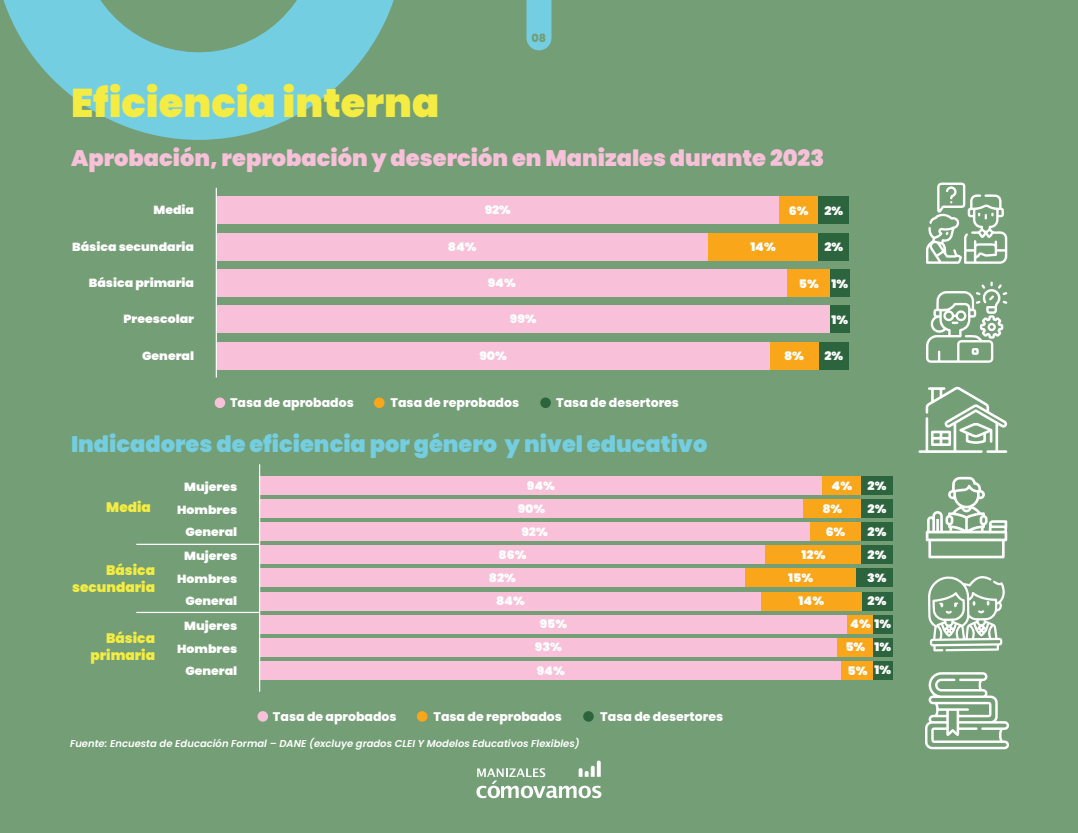
<style>
.page{position:relative;width:1078px;height:833px;background:#fff}
.page>*{position:absolute;margin:0;border:0;box-sizing:border-box;transform-origin:0 0}
.t1{font:900 40px "Poppins";color:#f4ec42}
.t2{font:900 22.5px "Poppins";color:#f8c1d9}
.t3{font:900 22.5px "Poppins";color:#74cee2}
.t4{font:900 13.75px/17.5px "Poppins";color:#f4ec42;text-align:right}
.t5{font:800 12.5px "Poppins";color:#fff}
.t6{font:900 11.75px/23.1px "Poppins";color:#fff;scale:1.06 1}
.t7{font:800 11.25px "Poppins";color:#749e76}
.t8{font:italic 600 10px "Poppins";color:#fff}
</style>
<div class="page">
<div style="left:0;top:0;width:1078px;height:832px;background:#749e76"></div>
<svg style="left:526px;top:0;width:25px;height:50px"></svg>
<svg style="left:3px;top:0;width:391px;height:140px;fill:#74cee2"></svg>
<div style="left:215px;top:397px;width:10px;height:11px;background:#f8c1d9;border-radius:50%"></div>
<div style="left:374px;top:397px;width:10px;height:11px;background:#faa61a;border-radius:50%"></div>
<div style="left:540px;top:397px;width:11px;height:11px;background:#2c643d;border-radius:50%"></div>
<div style="left:257px;top:711px;width:11px;height:10px;background:#f8c1d9;border-radius:50%"></div>
<div style="left:417px;top:711px;width:10px;height:10px;background:#faa61a;border-radius:50%"></div>
<div style="left:583px;top:711px;width:10px;height:10px;background:#2c643d;border-radius:50%"></div>
<svg style="left:476px;top:760px;width:125px;height:38px"></svg>
<div style="left:216px;top:196px;width:563px;height:27px;background:#f8c1d9"></div>
<div style="left:216px;top:233px;width:492px;height:27px;background:#f8c1d9"></div>
<div style="left:216px;top:269px;width:571px;height:27px;background:#f8c1d9"></div>
<div style="left:216px;top:305px;width:614px;height:28px;background:#f8c1d9"></div>
<div style="left:216px;top:342px;width:553px;height:27px;background:#f8c1d9"></div>
<div style="left:779px;top:196px;width:39px;height:27px;background:#faa61a"></div>
<div style="left:787px;top:269px;width:43px;height:27px;background:#faa61a"></div>
<div style="left:818px;top:196px;width:31px;height:27px;background:#2c643d"></div>
<div style="left:818px;top:342px;width:31px;height:27px;background:#2c643d"></div>
<div style="left:708px;top:233px;width:110px;height:27px;background:#faa61a"></div>
<div style="left:818px;top:233px;width:31px;height:27px;background:#2c643d"></div>
<div style="left:830px;top:269px;width:19px;height:27px;background:#2c643d"></div>
<div style="left:830px;top:305px;width:19px;height:28px;background:#2c643d"></div>
<div style="left:769px;top:342px;width:49px;height:27px;background:#faa61a"></div>
<hr style="left:216px;top:188px;width:1px;height:189px;background:#fff">
<svg style="left:926px;top:281px;width:81px;height:82px"></svg>
<svg style="left:926px;top:182px;width:81px;height:82px"></svg>
<svg style="left:918px;top:386px;width:89px;height:67px"></svg>
<div style="left:259px;top:476px;width:563px;height:19px;background:#f8c1d9"></div>
<div style="left:822px;top:476px;width:39px;height:19px;background:#faa61a"></div>
<div style="left:803px;top:499px;width:58px;height:19px;background:#faa61a"></div>
<div style="left:861px;top:476px;width:31px;height:19px;background:#2c643d"></div>
<div style="left:259px;top:499px;width:544px;height:19px;background:#f8c1d9"></div>
<div style="left:259px;top:522px;width:550px;height:19px;background:#f8c1d9"></div>
<div style="left:259px;top:545px;width:506px;height:19px;background:#f8c1d9"></div>
<div style="left:259px;top:568px;width:486px;height:19px;background:#f8c1d9"></div>
<div style="left:259px;top:591px;width:502px;height:19px;background:#f8c1d9"></div>
<div style="left:259px;top:615px;width:588px;height:18px;background:#f8c1d9"></div>
<div style="left:259px;top:638px;width:578px;height:18px;background:#f8c1d9"></div>
<div style="left:259px;top:661px;width:582px;height:18px;background:#f8c1d9"></div>
<hr style="left:259px;top:464px;width:1px;height:227px;background:#fff">
<hr style="left:136px;top:543px;width:123px;height:2px;background:#fff">
<hr style="left:136px;top:611px;width:123px;height:2px;background:#fff">
<div style="left:861px;top:499px;width:31px;height:19px;background:#2c643d"></div>
<div style="left:809px;top:522px;width:52px;height:19px;background:#faa61a"></div>
<div style="left:765px;top:545px;width:96px;height:19px;background:#faa61a"></div>
<div style="left:861px;top:522px;width:31px;height:19px;background:#2c643d"></div>
<div style="left:861px;top:545px;width:31px;height:19px;background:#2c643d"></div>
<div style="left:745px;top:568px;width:111px;height:19px;background:#faa61a"></div>
<div style="left:856px;top:568px;width:36px;height:19px;background:#2c643d"></div>
<div style="left:761px;top:591px;width:100px;height:19px;background:#faa61a"></div>
<div style="left:837px;top:638px;width:36px;height:18px;background:#faa61a"></div>
<div style="left:841px;top:661px;width:32px;height:18px;background:#faa61a"></div>
<div style="left:861px;top:591px;width:31px;height:19px;background:#2c643d"></div>
<div style="left:847px;top:615px;width:26px;height:18px;background:#faa61a"></div>
<div style="left:873px;top:615px;width:19px;height:18px;background:#2c643d"></div>
<div style="left:873px;top:638px;width:19px;height:18px;background:#2c643d"></div>
<div style="left:873px;top:661px;width:19px;height:18px;background:#2c643d"></div>
<svg style="left:925px;top:672px;width:84px;height:77px"></svg>
<svg style="left:928px;top:576px;width:77px;height:75px"></svg>
<svg style="left:925px;top:477px;width:82px;height:81px"></svg>
<p class="t7" style="left:531px;top:31px;width:16px">08</p>
<h1 class="t1" style="left:71px;top:79px;width:370px">Eficiencia interna</h1>
<h2 class="t2" style="left:71px;top:145px;width:754px">Aprobación, reprobación y deserción en Manizales durante 2023</h2>
<p class="t6" style="left:153px;top:198px;width:40px">Media</p>
<p class="t6" style="left:72px;top:235px;width:116px">Básica secundaria</p>
<p class="t6" style="left:89px;top:271px;width:101px">Básica primaria</p>
<p class="t6" style="left:123px;top:308px;width:68px">Preescolar</p>
<p class="t6" style="left:142px;top:344px;width:50px">General</p>
<p class="t6" style="left:485px;top:198px;width:26px">92%</p>
<p class="t6" style="left:789px;top:199px;width:20px">6%</p>
<p class="t6" style="left:824px;top:199px;width:19px">2%</p>
<p class="t6" style="left:448px;top:235px;width:29px">84%</p>
<p class="t6" style="left:750px;top:235px;width:26px">14%</p>
<p class="t6" style="left:824px;top:235px;width:19px">2%</p>
<p class="t6" style="left:488px;top:271px;width:28px">94%</p>
<p class="t6" style="left:798px;top:272px;width:48px">5% 1%</p>
<p class="t6" style="left:510px;top:308px;width:27px">99%</p>
<p class="t6" style="left:831px;top:308px;width:17px">1%</p>
<p class="t6" style="left:479px;top:344px;width:27px">90%</p>
<p class="t6" style="left:784px;top:344px;width:20px">8%</p>
<p class="t6" style="left:824px;top:344px;width:19px">2%</p>
<p class="t5" style="left:230px;top:395px;width:125px">Tasa de aprobados</p>
<p class="t5" style="left:390px;top:395px;width:130px">Tasa de reprobados</p>
<p class="t5" style="left:556px;top:395px;width:124px">Tasa de desertores</p>
<h2 class="t3" style="left:71px;top:431px;width:638px">Indicadores de eficiencia por género y nivel educativo</h2>
<p class="t6" style="left:184px;top:475px;width:52px">Mujeres</p>
<p class="t4" style="left:106px;top:499px;width:46px">Media</p>
<p class="t6" style="left:177px;top:498px;width:58px">Hombres</p>
<p class="t4" style="left:72px;top:561px;width:84px">Básica secundaria</p>
<p class="t4" style="left:90px;top:629px;width:66px">Básica primaria</p>
<p class="t6" style="left:177px;top:520px;width:58px;text-align:right">General<br>Mujeres<br>Hombres<br>General</p>
<p class="t6" style="left:177px;top:614px;width:58px;line-height:22.6px;text-align:right">Mujeres<br>Hombres<br>General</p>
<p class="t6" style="left:527px;top:474px;width:28px">94%</p>
<p class="t6" style="left:517px;top:497px;width:27px">90%</p>
<p class="t6" style="left:521px;top:520px;width:26px">92%</p>
<p class="t6" style="left:498px;top:543px;width:28px">86%</p>
<p class="t6" style="left:489px;top:566px;width:27px">82%</p>
<p class="t6" style="left:822px;top:474px;width:30px;text-indent:9px">4%<br>8%</p>
<p class="t6" style="left:825px;top:520px;width:20px">6%</p>
<p class="t6" style="left:867px;top:474px;width:19px">2%<br>2%</p>
<p class="t6" style="left:867px;top:520px;width:19px">2%</p>
<p class="t6" style="left:801px;top:543px;width:24px">12%</p>
<p class="t6" style="left:867px;top:543px;width:19px">2%</p>
<p class="t6" style="left:788px;top:566px;width:25px">15%</p>
<p class="t6" style="left:867px;top:566px;width:20px">3%</p>
<p class="t6" style="left:496px;top:589px;width:29px">84%</p>
<p class="t6" style="left:798px;top:589px;width:26px">14%</p>
<p class="t6" style="left:867px;top:589px;width:19px">2%</p>
<p class="t6" style="left:535px;top:612px;width:32px;line-height:23.5px;text-align:center">95%<br>93%<br>94%</p>
<p class="t6" style="left:874px;top:612px;width:17px;text-align:justify;text-indent:-24px">4% 1% 1% 1%</p>
<p class="t6" style="left:845px;top:635px;width:22px;line-height:23.8px">5%<br>5%</p>
<p class="t5" style="left:273px;top:709px;width:125px">Tasa de aprobados</p>
<p class="t5" style="left:433px;top:709px;width:130px">Tasa de reprobados</p>
<p class="t5" style="left:600px;top:709px;width:124px">Tasa de desertores</p>
<p class="t8" style="left:70px;top:737px;width:511px">Fuente: Encuesta de Educación Formal – DANE (excluye grados CLEI Y Modelos Educativos Flexibles)</p>
</div>
